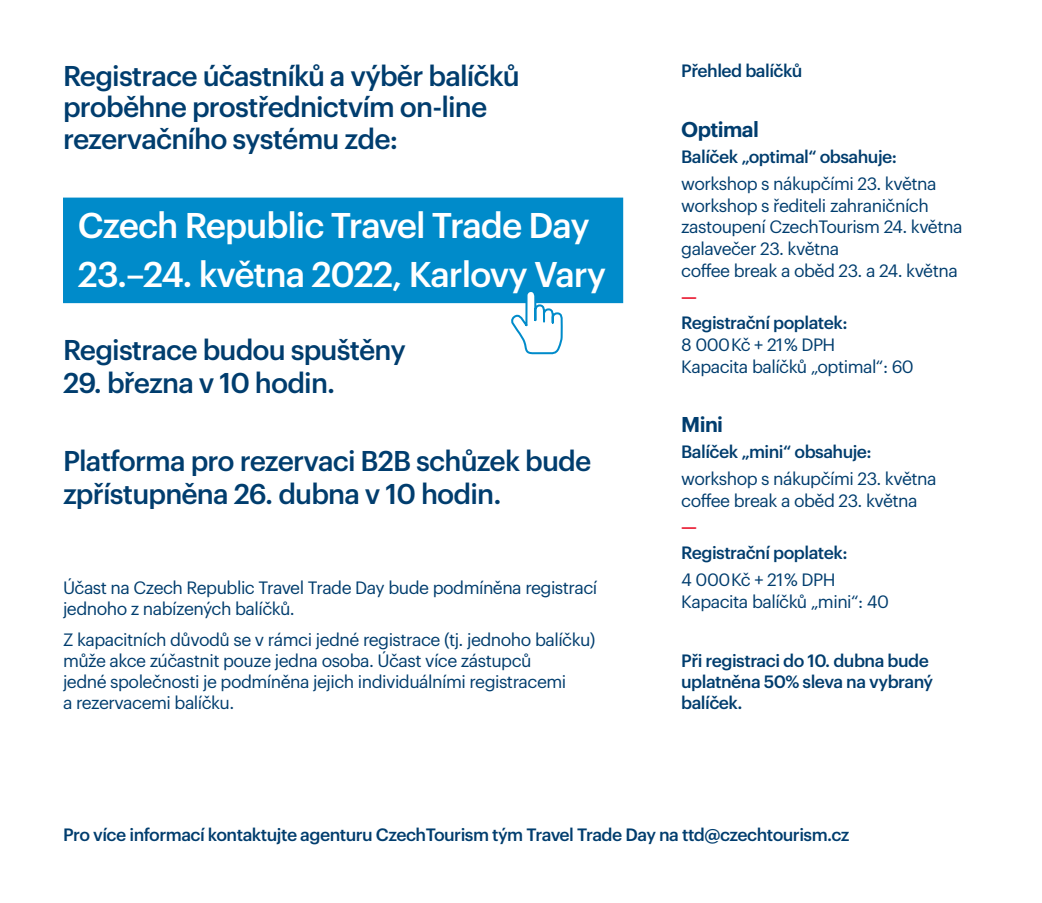
<style>
.page{position:relative;width:1042px;height:903px;background:#fff}
.page>*{position:absolute;margin:0;border:0;box-sizing:border-box;transform-origin:0 0}
.t1{font:500 35px/49px "Graphik LCG";letter-spacing:-.03em;color:#fff}
.t2{font:500 28px/31.5px "Graphik LCG";letter-spacing:-.03em;color:#003d6e}
.t3{font:600 21px "Graphik LCG";letter-spacing:-.03em;color:#003d6e}
.t4{font:17.5px/21.9px "Graphik LCG";letter-spacing:-.03em;color:#003d6e}
.t5{font:500 17.5px/21px "Graphik LCG";letter-spacing:-.03em;color:#003d6e}
.t6{font:500 17.5px "Graphik LCG";color:#e7001b}
</style>
<div class="page">
<div style="left:63px;top:198px;width:560px;height:105px;background:#008bca"></div>
<svg style="left:508px;top:292px;width:56px;height:63px"></svg>
<h2 class="t2" style="left:63px;top:58px;width:458px">Registrace účastníků a výběr balíčků proběhne prostřednictvím on-line rezervačního systému zde:</h2>
<h1 class="t1" style="left:78px;top:197px;width:530px">Czech Republic Travel Trade Day<br>23.–24. května 2022, Karlovy Vary</h1>
<h2 class="t2" style="left:63px;top:331px;width:344px">Registrace budou spuštěny</h2>
<h2 class="t2" style="left:63px;top:364px;width:274px">29. března v 10 hodin.</h2>
<h2 class="t2" style="left:63px;top:441px;width:530px;line-height:33.2px">Platforma pro rezervaci B2B schůzek bude zpřístupněna 26. dubna v 10 hodin.</h2>
<p class="t4" style="left:63px;top:576px;width:536px;line-height:21px">Účast na Czech Republic Travel Trade Day bude podmíněna registrací jednoho z nabízených balíčků.</p>
<p class="t4" style="left:63px;top:628px;width:534px;line-height:21px">Z kapacitních důvodů se v rámci jedné registrace (tj. jednoho balíčku) může akce zúčastnit pouze jedna osoba. Účast více zástupců<br>jedné společnosti je podmíněna jejich individuálními registracemi<br>a rezervacemi balíčku.</p>
<p class="t5" style="left:681px;top:59px;width:123px">Přehled balíčků</p>
<p class="t3" style="left:681px;top:113px;width:79px">Optimal</p>
<p class="t5" style="left:681px;top:144px;width:217px">Balíček „optimal“ obsahuje:</p>
<p class="t4" style="left:681px;top:171px;width:283px">workshop s nákupčími 23. května workshop s řediteli zahraničních zastoupení CzechTourism 24. května galavečer 23. května<br>coffee break a oběd 23. a 24. května</p>
<p class="t6" style="left:681px;top:283px;width:17px">—</p>
<p class="t5" style="left:681px;top:311px;width:168px">Registrační poplatek:</p>
<p class="t4" style="left:681px;top:332px;width:234px">8 000 Kč + 21 % DPH<br>Kapacita balíčků „optimal“: 60</p>
<p class="t3" style="left:681px;top:409px;width:43px">Mini</p>
<p class="t5" style="left:681px;top:440px;width:192px">Balíček „mini“ obsahuje:</p>
<p class="t4" style="left:681px;top:466px;width:257px">workshop s nákupčími 23. května coffee break a oběd 23. května</p>
<p class="t6" style="left:681px;top:513px;width:17px">—</p>
<p class="t5" style="left:681px;top:540px;width:168px">Registrační poplatek:</p>
<p class="t4" style="left:681px;top:567px;width:209px">4 000 Kč + 21 % DPH<br>Kapacita balíčků „mini“: 40</p>
<p class="t5" style="left:681px;top:649px;width:253px">Při registraci do 10. dubna bude uplatněna 50% sleva na vybraný balíček.</p>
<p class="t5" style="left:63px;top:822px;width:788px">Pro více informací kontaktujte agenturu CzechTourism tým Travel Trade Day na ttd@czechtourism.cz</p>
</div>
